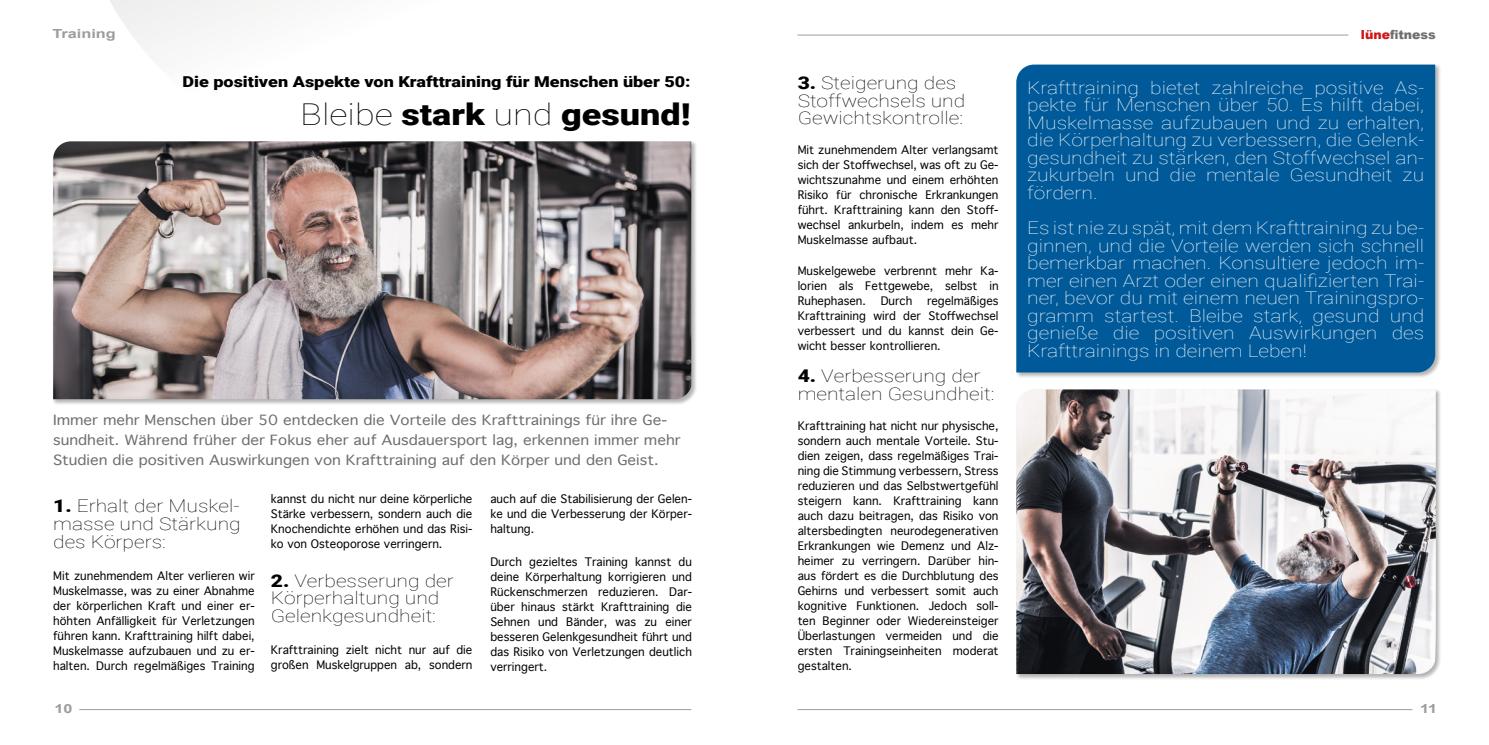
<style>
.page{position:relative;width:1489px;height:745px;background:#fff}
.page>*{position:absolute;margin:0;border:0;box-sizing:border-box;transform-origin:0 0}
.t1{font:900 30px "Roboto";color:#000;scale:1.2 1}
.t2{font:100 17.5px/17.5px "Roboto";color:#fff;text-align:justify;scale:1.2 1}
.t3{font:100 17.5px/17.5px "Roboto";color:#000;scale:1.2 1}
.t4{font:900 15px "Roboto";color:#000;scale:1.2 1}
.t5{font:13.5px/20px "Geneva";color:#706f6f;scale:1.11 1}
.t6{font:700 12.5px "Arial";color:#9d9d9c;scale:1.3 1}
.t7{font:900 12.5px "Arial";color:#706f6f}
.t8{font:11.25px/15px "Geneva";color:#000;text-align:justify}
.s1{font-weight:100}
.s2{font-weight:900}
.s3{color:#cd1719}
</style>
<div class="page">
<svg style="left:110px;top:0;width:1109px;height:50px"></svg>
<div style="left:1015px;top:64px;width:426px;height:314px;background:#000;opacity:.3"></div>
<div style="left:1016px;top:65px;width:418px;height:307px;background:#005a9a"></div>
<hr style="left:79px;top:708px;width:612px;height:1px;background:#9d9d9c">
<hr style="left:797px;top:708px;width:615px;height:1px;background:#9d9d9c">
<hr style="left:797px;top:35px;width:551px;height:1px;background:#9d9d9c">
<div style="left:1015px;top:388px;width:426px;height:291px;background:#000;opacity:.3"></div>
<img style="left:1016px;top:389px;width:419px;height:284px">
<div style="left:52px;top:140px;width:645px;height:265px;background:#000;opacity:.3"></div>
<img style="left:53px;top:141px;width:638px;height:258px">
<p class="t6" style="left:53px;top:25px;width:50px">Training</p>
<h3 class="t4" style="left:182px;top:71px;width:425px">Die positiven Aspekte von Krafttraining für Menschen über 50:</h3>
<h1 class="t1" style="left:300px;top:93px;width:327px"><span class="s1">Bleibe</span> stark <span class="s1">und</span> gesund!</h1>
<p class="t5" style="left:53px;top:410px;width:566px">Immer mehr Menschen über 50 entdecken die Vorteile des Krafttrainings für ihre Ge&shy;sundheit. Während früher der Fokus eher auf Ausdauersport lag, erkennen immer mehr<br>Studien die positiven Auswirkungen von Krafttraining auf den Körper und den Geist.</p>
<p class="t8" style="left:271px;top:491px;width:203px">kannst du nicht nur deine körperliche Stärke verbessern, sondern auch die Knochendichte erhöhen und das Risi&shy;ko von Osteoporose verringern.</p>
<h2 class="t3" style="left:271px;top:571px;width:154px"><span class="s2">2.</span> Verbesserung der<br>Körperhaltung und<br>Gelenkgesundheit:</h2>
<p class="t8" style="left:271px;top:642px;width:203px">Krafttraining zielt nicht nur auf die großen Muskelgruppen ab, sondern</p>
<p class="t8" style="left:490px;top:491px;width:203px">auch auf die Stabilisierung der Gelen&shy;ke und die Verbesserung der Körper&shy;haltung.</p>
<p class="t8" style="left:490px;top:553px;width:203px">Durch gezieltes Training kannst du deine Körperhaltung korrigieren und Rückenschmerzen reduzieren. Dar&shy;über hinaus stärkt Krafttraining die Sehnen und Bänder, was zu einer besseren Gelenkgesundheit führt und das Risiko von Verletzungen deutlich verringert.</p>
<h2 class="t3" style="left:53px;top:496px;width:158px;text-align:justify"><span class="s2">1.</span> Erhalt der Muskel&shy;masse und Stärkung des Körpers:</h2>
<p class="t8" style="left:53px;top:568px;width:203px">Mit zunehmendem Alter verlieren wir Muskelmasse, was zu einer Abnahme der körperlichen Kraft und einer er&shy;höhten Anfälligkeit für Verletzungen führen kann. Krafttraining hilft dabei, Muskelmasse aufzubauen und zu er&shy;halten. Durch regelmäßiges Training</p>
<h2 class="t3" style="left:797px;top:74px;width:141px"><span class="s2">3.</span> Steigerung des<br>Stoffwechsels und<br>Gewichtskontrolle:</h2>
<p class="t8" style="left:797px;top:143px;width:202px">Mit zunehmendem Alter verlangsamt sich der Stoffwechsel, was oft zu Ge&shy;wichtszunahme und einem erhöhten Risiko für chronische Erkrankungen führt. Krafttraining kann den Stoff&shy;wechsel ankurbeln, indem es mehr Muskelmasse aufbaut.</p>
<p class="t8" style="left:797px;top:263px;width:202px">Muskelgewebe verbrennt mehr Ka&shy;lorien als Fettgewebe, selbst in Ruhephasen.</p>
<p class="t8" style="left:797px;top:293px;width:202px;text-indent:129px">regelmäßiges Krafttraining wird der Stoffwechsel verbessert und du kannst dein Ge&shy;wicht besser kontrollieren.</p>
<h2 class="t3" style="left:797px;top:366px;width:165px"><span class="s2">4.</span> Verbesserung der mentalen Gesundheit:</h2>
<p class="t8" style="left:797px;top:418px;width:202px">Krafttraining hat nicht nur physische, sondern auch mentale Vorteile. Stu&shy;dien zeigen, dass regelmäßiges Trai&shy;ning die Stimmung verbessern, Stress reduzieren und das Selbstwertgefühl steigern kann. Krafttraining kann auch dazu beitragen, das Risiko von altersbedingten neurodegenerativen Erkrankungen wie Demenz und Alz&shy;heimer zu verringern. Darüber hin&shy;aus fördert es die Durchblutung des Gehirns und verbessert somit auch kognitive Funktionen. Jedoch soll&shy;ten Beginner oder Wiedereinsteiger Überlastungen vermeiden und die ersten Trainingseinheiten moderat gestalten.</p>
<p class="t8" style="left:880px;top:293px;width:33px">Durch</p>
<p class="t7" style="left:1360px;top:25px;width:77px"><span class="s3">lüne</span>fitness</p>
<p class="t2" style="left:1027px;top:78px;width:332px">Krafttraining bietet zahlreiche positive As&shy;pekte für Menschen über 50. Es hilft dabei, Muskelmasse aufzubauen und zu erhalten, die Körperhaltung zu verbessern, die Gelenk&shy;gesundheit zu stärken, den Stoffwechsel an&shy;zukurbeln und die mentale Gesundheit zu fördern.</p>
<p class="t2" style="left:1027px;top:218px;width:332px">Es ist nie zu spät, mit dem Krafttraining zu be&shy;ginnen, und die Vorteile werden sich schnell bemerkbar machen. Konsultiere jedoch im&shy;mer einen Arzt oder einen qualifizierten Trai&shy;ner, bevor du mit einem neuen Trainingspro&shy;gramm startest. Bleibe stark, gesund und genieße die positiven Auswirkungen des Krafttrainings in deinem Leben!</p>
<p class="t6" style="left:55px;top:700px;width:15px">10</p>
<p class="t6" style="left:1419px;top:700px;width:15px">11</p>
</div>
